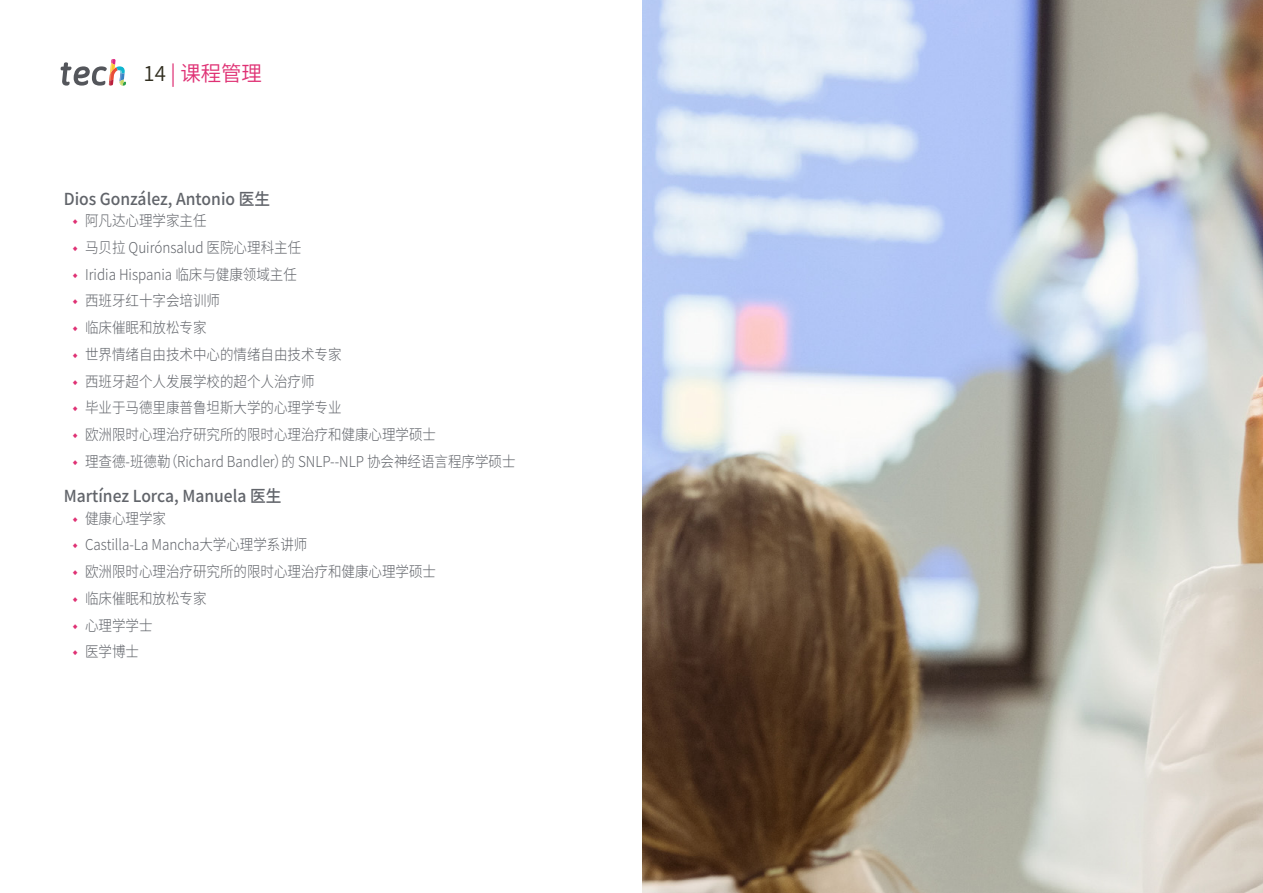
<style>
.page{position:relative;width:1263px;height:893px;background:#fff}
.page>*{position:absolute;margin:0;border:0;box-sizing:border-box;transform-origin:0 0}
.t1{font:21px "Source Han Sans CN";color:#df3174}
.t2{font:500 16.5px "Source Han Sans CN";color:#61646a;scale:.95 1}
.t3{font:300 15px/26.7px "Source Han Sans CN";color:#61646a;scale:.9 1}
.s1{color:#312e20}
</style>
<div class="page">
<svg style="left:61px;top:59px;width:65px;height:27px"></svg>
<img style="left:642px;top:0;width:621px;height:893px">
<h1 class="t1" style="left:144px;top:61px;width:120px"><span class="s1">14</span> | 课程管理</h1>
<p class="t2" style="left:64px;top:189px;width:219px">Dios González, Antonio 医生</p>
<p class="t3" style="left:85px;top:208px;width:480px">阿凡达心理学家主任<br>马贝拉 Quirónsalud 医院心理科主任<br>Iridia Hispania 临床与健康领域主任<br>西班牙红十字会培训师<br>临床催眠和放松专家<br>世界情绪自由技术中心的情绪自由技术专家<br>西班牙超个人发展学校的超个人治疗师<br>毕业于马德里康普鲁坦斯大学的心理学专业<br>欧洲限时心理治疗研究所的限时心理治疗和健康心理学硕士<br>理查德-班德勒（Richard Bandler）的 SNLP--NLP 协会神经语言程序学硕士</p>
<p class="t2" style="left:64px;top:487px;width:230px">Martínez Lorca, Manuela 医生</p>
<p class="t3" style="left:85px;top:505px;width:391px">健康心理学家<br>Castilla-La Mancha大学心理学系讲师<br>欧洲限时心理治疗研究所的限时心理治疗和健康心理学硕士临床催眠和放松专家<br>心理学学士<br>医学博士</p>
</div>
